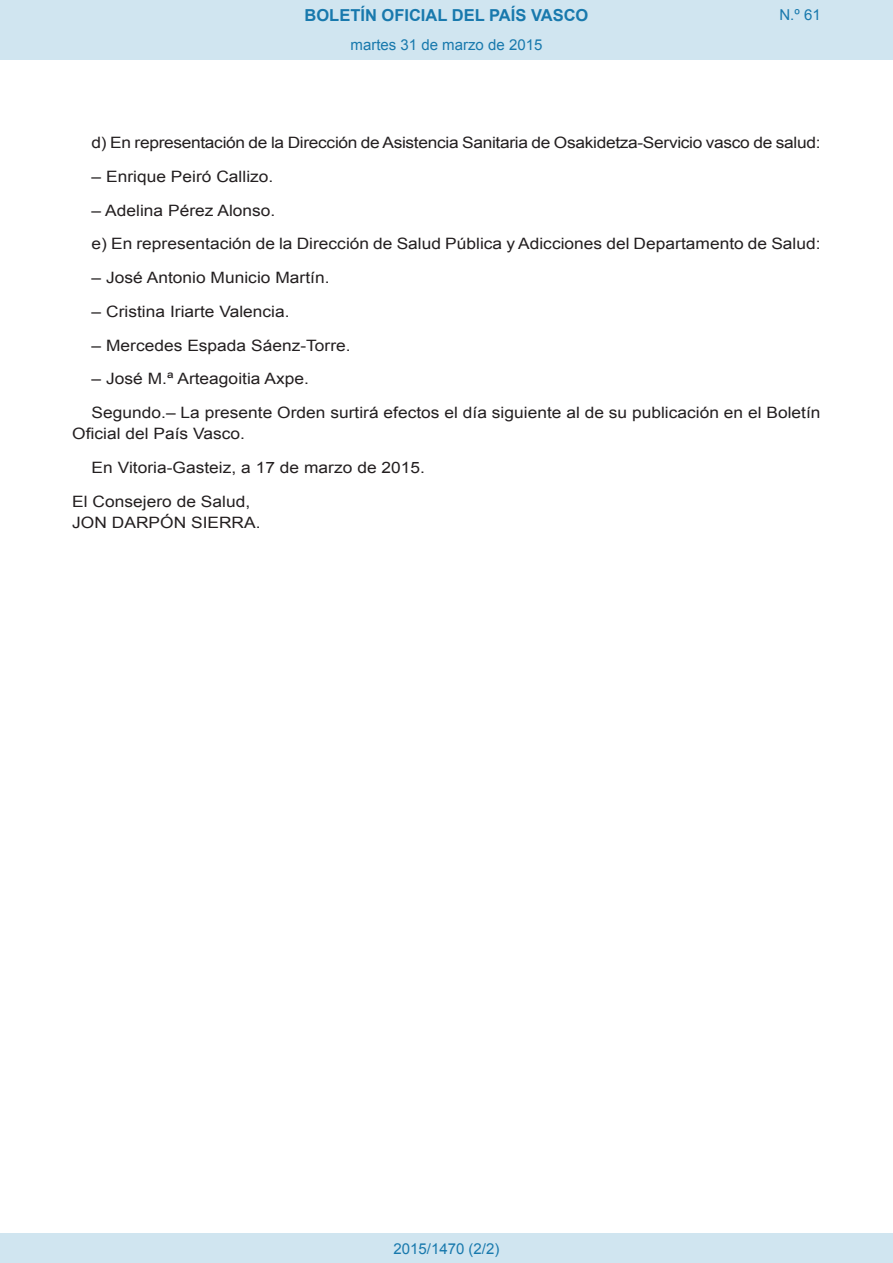
<style>
.page{position:relative;width:893px;height:1263px;background:#fff}
.page>*{position:absolute;margin:0;border:0;box-sizing:border-box;transform-origin:0 0}
.t1{font:700 16.5px "Arial";color:#1879ad}
.BOPVDetalle{font:15.6px/21px "Arial";color:#231f20;scale:1.11 1}
.BOPVDetalle-2{font:15.6px "Arial";letter-spacing:-.02em;color:#231f20;scale:1.11 1}
.BOPVFirmaLugFec{font:15.6px "Arial";color:#231f20;scale:1.11 1}
.BOPVFirmaPuesto{font:15.6px "Arial";color:#231f20;scale:1.11 1}
.BOPVFirmaNombre{font:15.6px "Arial";color:#231f20;scale:1.11 1}
.Paginacion_Centro{font:15px "Arial";color:#1879ad}
</style>
<div class="page">
<div style="left:0;top:0;width:893px;height:60px;background:#d0e5f0"></div>
<div style="left:0;top:1233px;width:893px;height:30px;background:#d0e5f0"></div>
<p class="t1" style="left:305px;top:4px;width:285px">BOLETÍN OFICIAL DEL PAÍS VASCO</p>
<p class="Paginacion_Centro" style="left:351px;top:35px;width:193px">martes 31 de marzo de 2015</p>
<p class="Paginacion_Centro" style="left:779px;top:5px;width:43px">N.º 61</p>
<p class="BOPVDetalle-2" style="left:92px;top:132px;width:658px">d) En representación de la Dirección de Asistencia Sanitaria de Osakidetza-Servicio vasco de salud:</p>
<p class="BOPVDetalle" style="left:92px;top:166px;width:165px">– Enrique Peiró Callizo.</p>
<p class="BOPVDetalle" style="left:92px;top:200px;width:167px">– Adelina Pérez Alonso.</p>
<p class="BOPVDetalle" style="left:92px;top:234px;width:658px">e) En representación de la Dirección de Salud Pública y Adicciones del Departamento de Salud:</p>
<p class="BOPVDetalle" style="left:92px;top:267px;width:216px">– José Antonio Municio Martín.</p>
<p class="BOPVDetalle" style="left:92px;top:301px;width:180px">– Cristina Iriarte Valencia.</p>
<p class="BOPVDetalle" style="left:92px;top:335px;width:235px">– Mercedes Espada Sáenz-Torre.</p>
<p class="BOPVDetalle" style="left:92px;top:369px;width:197px">– José M.ª Arteagoitia Axpe.</p>
<p class="BOPVDetalle" style="left:72px;top:402px;width:676px;text-indent:19px">Segundo.– La presente Orden surtirá efectos el día siguiente al de su publicación en el Boletín<br>Oficial del País Vasco.</p>
<p class="BOPVFirmaLugFec" style="left:92px;top:457px;width:302px">En Vitoria-Gasteiz, a 17 de marzo de 2015.</p>
<p class="BOPVFirmaPuesto" style="left:72px;top:491px;width:162px">El Consejero de Salud,</p>
<p class="BOPVFirmaNombre" style="left:72px;top:512px;width:171px">JON DARPÓN SIERRA.</p>
<p class="Paginacion_Centro" style="left:393px;top:1238px;width:107px">2015/1470 (2/2)</p>
</div>
